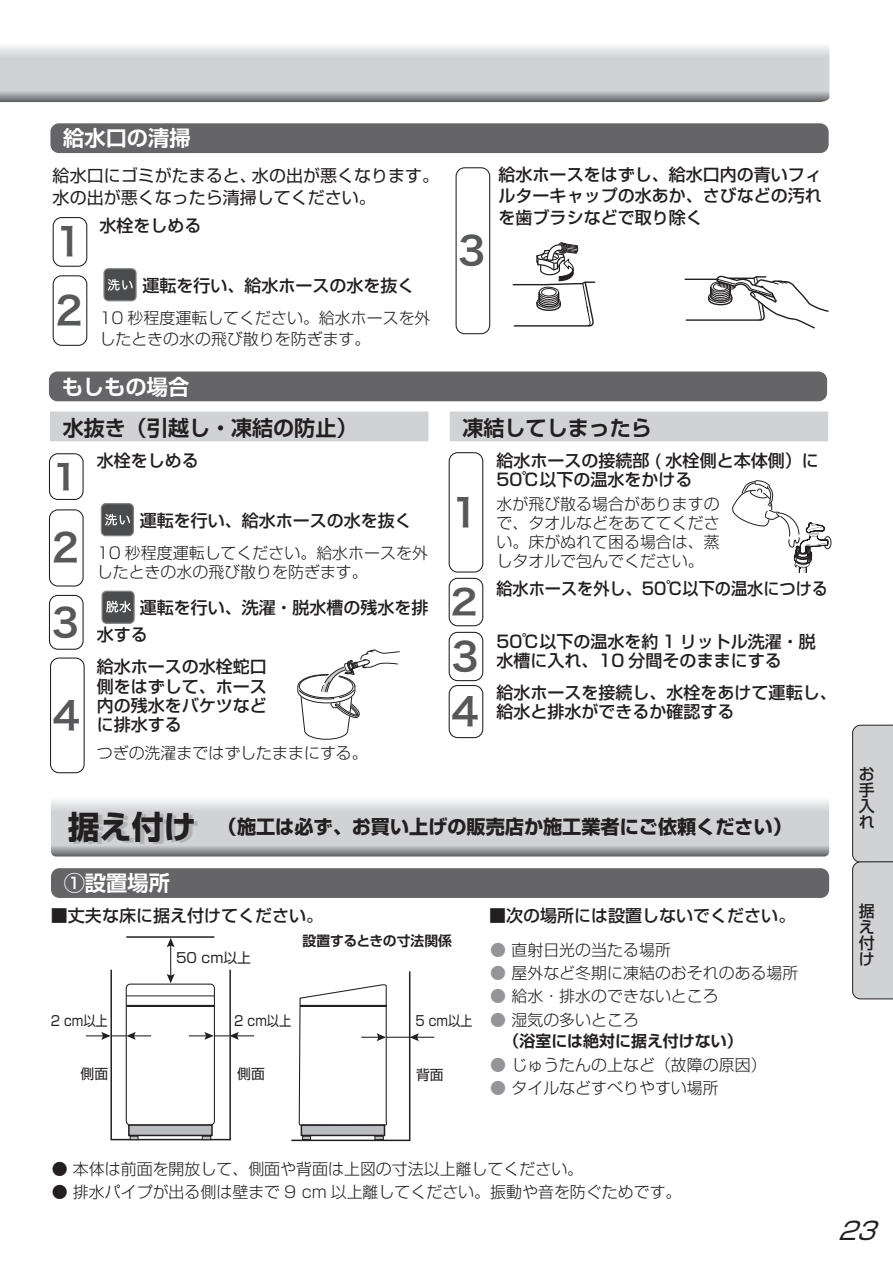
<style>
.page{position:relative;width:893px;height:1263px;background:#fff}
.page>*{position:absolute;margin:0;border:0;box-sizing:border-box;transform-origin:0 0}
.t1{font:38.25px/68.7px "Hiragino Sans W6";color:#57585a}
.t2{font:34.5px "Hiragino Sans W6";color:#57585a;scale:1.11 1}
.t3{font:700 31.95px "Shin Go Pro";color:#231f20}
.t4{font:italic 24.45px "Shin Go Pro";color:#231f20}
.t5{font:700 21.3px "Shin Go Pro De";color:#231f20}
.t6{font:700 21.3px "Shin Go Pro De";color:#fff}
.t7{font:700 19.2px "Shin Go Pro";color:#231f20}
.t8{font:500 16.95px/19.2px "Shin Go Pro";color:#231f20}
.t9{font:16.95px/21.3px "Shin Go Pro";color:#231f20}
.t10{font:500 16.95px "Shin Go Pro";color:#231f20;scale:.95 1}
.t11{font:300 15.9px/19.2px "Shin Go Pro";color:#231f20}
.t12{font:700 15.9px "Shin Go Pro De";color:#231f20}
.t13{font:500 15.9px/15.9px "Shin Go Pro";color:#231f20;text-align:justify}
.t14{font:13.8px "Shin Go Pro";color:#231f20;scale:.89 1}
.t15{font:13.8px "Shin Go Pro";color:#231f20}
.t16{font:700 13.8px "Shin Go Pro De";color:#231f20}
.t17{font:8.7px "Arial";color:#231f20}
.t18{font:500 5.85px/7.4px "Shin Go Pro";color:#231f20}
.s1{font-size:31.95px;color:#b2b3b7}
.s2{font-weight:700;color:#939598}
.s3{font-weight:700}
</style>
<div class="page">
<svg style="left:0;top:46px;width:829px;height:56px;background:#c8c9cb"></svg>
<svg style="left:685px;top:275px;width:144px;height:54px"></svg>
<svg style="left:513px;top:243px;width:83px;height:84px"></svg>
<svg style="left:103px;top:268px;width:34px;height:34px"></svg>
<div style="left:53px;top:217px;width:34px;height:50px;border:1px solid #231f20;border-radius:9px"></div>
<div style="left:53px;top:275px;width:34px;height:71px;border:1px solid #231f20;border-radius:9px"></div>
<div style="left:456px;top:167px;width:34px;height:167px;border:1px solid #231f20;border-radius:9px"></div>
<div style="left:50px;top:123px;width:779px;height:30px;background:#656568;border-radius:9px"></div>
<div style="left:50px;top:411px;width:378px;height:30px;background:#d1d2d4"></div>
<svg style="left:100px;top:503px;width:34px;height:34px"></svg>
<svg style="left:101px;top:590px;width:34px;height:34px"></svg>
<div style="left:450px;top:411px;width:378px;height:30px;background:#d1d2d4"></div>
<div style="left:49px;top:453px;width:35px;height:47px;border:1px solid #231f20;border-radius:9px"></div>
<div style="left:49px;top:509px;width:35px;height:77px;border:1px solid #231f20;border-radius:9px"></div>
<div style="left:49px;top:595px;width:35px;height:55px;border:1px solid #231f20;border-radius:9px"></div>
<div style="left:50px;top:657px;width:35px;height:116px;border:1px solid #231f20;border-radius:9px"></div>
<div style="left:449px;top:452px;width:34px;height:121px;border:1px solid #231f20;border-radius:9px"></div>
<div style="left:449px;top:578px;width:34px;height:48px;border:1px solid #231f20;border-radius:9px"></div>
<div style="left:449px;top:632px;width:34px;height:49px;border:1px solid #231f20;border-radius:9px"></div>
<div style="left:449px;top:685px;width:34px;height:53px;border:1px solid #231f20;border-radius:9px"></div>
<svg style="left:297px;top:649px;width:103px;height:90px"></svg>
<svg style="left:732px;top:480px;width:99px;height:92px"></svg>
<div style="left:49px;top:371px;width:778px;height:30px;background:#656568;border-radius:9px"></div>
<svg style="left:51px;top:800px;width:778px;height:56px;background:#c9cacc"></svg>
<div style="left:51px;top:868px;width:778px;height:30px;background:#656568;border-radius:9px"></div>
<div style="left:110px;top:969px;width:121px;height:171px;border:1px solid #231f20"></div>
<div style="left:126px;top:983px;width:89px;height:142px;border:1px solid #231f20;border-radius:4px"></div>
<hr style="left:126px;top:996px;width:88px;height:1px;background:#231f20">
<hr style="left:126px;top:1005px;width:88px;height:2px;background:#231f20">
<hr style="left:126px;top:936px;width:88px;height:2px;background:#231f20">
<div style="left:129px;top:1125px;width:83px;height:10px;background:#bcbdc0"></div>
<div style="left:128px;top:1124px;width:85px;height:12px;border:1px solid #231f20"></div>
<svg style="left:130px;top:1136px;width:8px;height:4px"></svg>
<svg style="left:202px;top:1136px;width:9px;height:4px"></svg>
<svg style="left:86px;top:1032px;width:65px;height:8px"></svg>
<svg style="left:189px;top:1032px;width:65px;height:8px"></svg>
<hr style="left:170px;top:944px;width:1px;height:33px;background:#231f20">
<svg style="left:167px;top:974px;width:8px;height:9px"></svg>
<svg style="left:167px;top:938px;width:8px;height:9px"></svg>
<svg style="left:291px;top:971px;width:143px;height:171px"></svg>
<div style="left:852px;top:725px;width:41px;height:274px;background:#d1d2d4"></div>
<h3 class="t6" style="left:63px;top:121px;width:129px">給水口の清掃</h3>
<p class="t9" style="left:53px;top:163px;width:388px">給水口にゴミがたまると、水の出が悪くなります。水の出が悪くなったら清掃してください。</p>
<p class="t8" style="left:99px;top:214px;width:104px">水栓をしめる</p>
<h1 class="t1" style="left:55px;top:206px;width:29px">1<br>2</h1>
<h1 class="t1" style="left:458px;top:215px;width:29px">3</h1>
<p class="t8" style="left:142px;top:274px;width:274px">運転を行い、給水ホースの水を抜く</p>
<p class="t11" style="left:99px;top:305px;width:333px;line-height:21.3px">10 秒程度運転してください。給水ホースを外したときの水の飛び散りを防ぎます。</p>
<h3 class="t6" style="left:62px;top:369px;width:129px">もしもの場合</h3>
<p class="t8" style="left:499px;top:162px;width:325px;line-height:21.3px;text-align:justify">給水ホースをはずし、給水口内の青いフィルターキャップの水あか、さびなどの汚れを歯ブラシなどで取り除く</p>
<h3 class="t5" style="left:63px;top:410px;width:296px">水抜き（引越し・凍結の防止）</h3>
<p class="t8" style="left:97px;top:449px;width:104px">水栓をしめる</p>
<h2 class="t2" style="left:52px;top:445px;width:26px">1</h2>
<h1 class="t1" style="left:52px;top:509px;width:29px;line-height:74.4px">2<br>3</h1>
<h1 class="t1" style="left:53px;top:680px;width:29px">4</h1>
<p class="t8" style="left:140px;top:509px;width:274px">運転を行い、給水ホースの水を抜く</p>
<p class="t11" style="left:97px;top:541px;width:333px">10 秒程度運転してください。給水ホースを外したときの水の飛び散りを防ぎます。</p>
<p class="t8" style="left:97px;top:591px;width:333px;line-height:27.6px;text-indent:43px">運転を行い、洗濯・脱水槽の残水を排水する</p>
<p class="t8" style="left:97px;top:655px;width:172px;text-align:justify">給水ホースの水栓蛇口側をはずして、ホース内の残水をバケツなどに排水する</p>
<p class="t11" style="left:97px;top:741px;width:273px">つぎの洗濯まではずしたままにする。</p>
<h3 class="t5" style="left:462px;top:410px;width:191px">凍結してしまったら</h3>
<p class="t8" style="left:496px;top:449px;width:324px">給水ホースの接続部 ( 水栓側と本体側）に<br>50℃以下の温水をかける</p>
<p class="t11" style="left:496px;top:492px;width:225px;text-align:justify">水が飛び散る場合がありますので、タオルなどをあててください。床がぬれて困る場合は、蒸しタオルで包んでください。</p>
<p class="t10" style="left:496px;top:574px;width:350px">給水ホースを外し、50℃以下の温水につける</p>
<p class="t8" style="left:496px;top:630px;width:321px">50℃以下の温水を約 1 リットル洗濯・脱水槽に入れ、10 分間そのままにする</p>
<p class="t8" style="left:496px;top:681px;width:342px">給水ホースを接続し、水栓をあけて運転し、給水と排水ができるか確認する</p>
<h1 class="t1" style="left:451px;top:477px;width:29px">1</h1>
<h2 class="t2" style="left:451px;top:571px;width:26px">2</h2>
<h1 class="t1" style="left:451px;top:627px;width:29px;line-height:55.1px">3<br>4</h1>
<p class="t18" style="left:659px;top:696px;width:27px">高くなる(左回し）</p>
<p class="t18" style="left:707px;top:696px;width:27px">低くなる(右回し）</p>
<p class="t17" style="left:625px;top:700px;width:6px">1</p>
<p class="t17" style="left:692px;top:701px;width:6px">2</p>
<h3 class="t3" style="left:68px;top:801px;width:161px">据え付け　</h3>
<p class="t7" style="left:72px;top:811px;width:721px"><span class="s1">据え付け</span> （施工は必ず、お買い上げの販売店か施工業者にご依頼ください）</p>
<h3 class="t6" style="left:64px;top:865px;width:108px">①設置場所</h3>
<p class="t13" style="left:859px;top:764px;width:17px">お手入れ</p>
<p class="t8" style="left:51px;top:904px;width:274px">■丈夫な床に据え付けてください。</p>
<p class="t15" style="left:176px;top:946px;width:76px">50 cm以上</p>
<p class="t16" style="left:303px;top:929px;width:151px">設置するときの寸法関係</p>
<p class="t14" style="left:51px;top:1010px;width:66px">2 cm以上</p>
<p class="t14" style="left:234px;top:1010px;width:66px">2 cm以上</p>
<p class="t14" style="left:415px;top:1010px;width:66px">5 cm以上</p>
<p class="t15" style="left:81px;top:1062px;width:29px">側面</p>
<p class="t15" style="left:237px;top:1062px;width:29px">側面</p>
<p class="t15" style="left:416px;top:1063px;width:29px">背面</p>
<p class="t8" style="left:489px;top:904px;width:308px">■次の場所には設置しないでください。</p>
<p class="t13" style="left:859px;top:901px;width:17px">据え付け</p>
<p class="t11" style="left:490px;top:938px;width:182px"><span class="s2">●</span> 直射日光の当たる場所</p>
<p class="t11" style="left:490px;top:961px;width:310px"><span class="s2">●</span> 屋外など冬期に凍結のおそれのある場所</p>
<p class="t11" style="left:490px;top:985px;width:230px"><span class="s2">●</span> 給水・排水のできないところ</p>
<p class="t11" style="left:490px;top:1008px;width:150px"><span class="s2">●</span> 湿気の多いところ</p>
<p class="t12" style="left:503px;top:1028px;width:241px">（浴室には絶対に据え付けない）</p>
<p class="t11" style="left:490px;top:1053px;width:278px"><span class="s2">●</span> じゅうたんの上など（故障の原因）</p>
<p class="t11" style="left:490px;top:1076px;width:230px"><span class="s2">●</span> タイルなどすべりやすい場所</p>
<p class="t11" style="left:52px;top:1157px;width:533px"><span class="s3">●</span> 本体は前面を開放して、側面や背面は上図の寸法以上離してください。</p>
<p class="t11" style="left:52px;top:1180px;width:631px"><span class="s3">●</span> 排水パイプが出る側は壁まで 9 cm 以上離してください。振動や音を防ぐためです。</p>
<h3 class="t4" style="left:838px;top:1211px;width:51px">23</h3>
</div>
